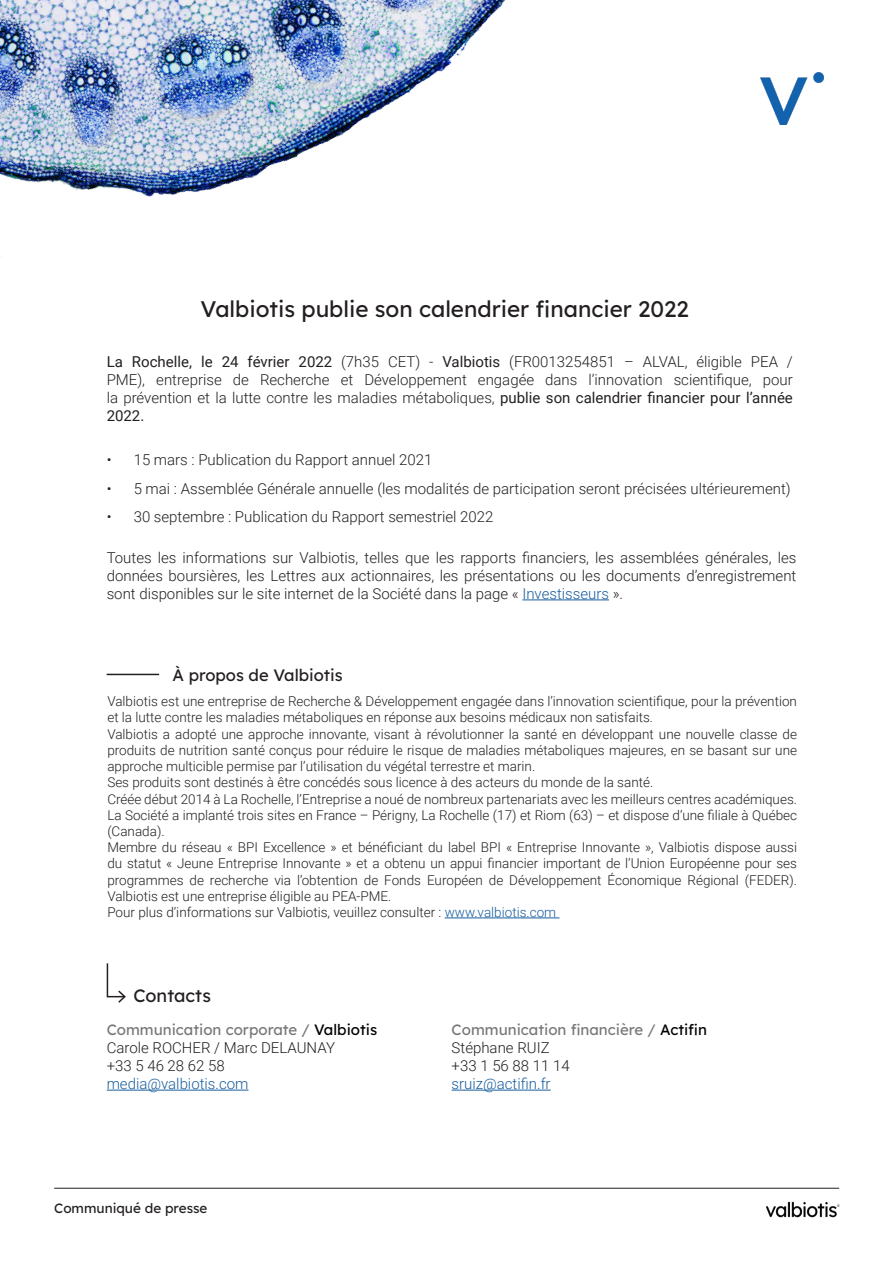
<style>
.page{position:relative;width:893px;height:1263px;background:#fff}
.page>*{position:absolute;margin:0;border:0;box-sizing:border-box;transform-origin:0 0}
.t1{font:22.5px "Lexend Deca";color:#231f20}
.t2{font:18px "Lexend Deca";color:#231f20}
.t3{font:16.5px "Lexend Deca";color:#231f20}
.t4{font:300 15px/18px "Roboto";color:#231f20;text-align:justify}
.t5{font:15px "Lexend Deca";color:#787878}
.t6{font:300 15px "Roboto";color:#175d9e}
.t7{font:300 13.5px/16.2px "Roboto";color:#231f20;text-align:justify}
.t8{font:13.5px "Lexend Deca";color:#231f20}
.s1{font-weight:400}
.s2{color:#175d9e}
.s3{color:#000}
</style>
<div class="page">
<img style="left:0;top:0;width:506px;height:257px">
<hr style="left:54px;top:1188px;width:785px;height:1px;background:#231f20">
<img style="left:766px;top:1201px;width:74px;height:17px">
<img style="left:760px;top:72px;width:64px;height:53px">
<hr style="left:522px;top:599px;width:87px;height:1px;background:#175d9e">
<hr style="left:445px;top:917px;width:114px;height:1px;background:#175d9e">
<hr style="left:107px;top:674px;width:52px;height:1px;background:#231f20">
<hr style="left:107px;top:1090px;width:142px;height:1px;background:#175d9e">
<hr style="left:452px;top:1090px;width:99px;height:1px;background:#175d9e">
<svg style="left:106px;top:963px;width:20px;height:40px"></svg>
<p class="t1" style="left:201px;top:290px;width:490px">Valbiotis publie son calendrier financier 2022</p>
<p class="t4" style="left:107px;top:352px;width:688px"><span class="s1">La Rochelle, le 24 février 2022</span> (7h35 CET) - <span class="s1">Valbiotis</span> (FR0013254851 – ALVAL, éligible PEA / PME), entreprise de Recherche et Développement engagée dans l’innovation scientifique, pour la prévention et la lutte contre les maladies métaboliques, <span class="s1">publie son calendrier financier pour l’année 2022.</span></p>
<p class="t4" style="left:107px;top:450px;width:327px">• 15 mars : Publication du Rapport annuel 2021</p>
<p class="t4" style="left:107px;top:479px;width:685px">• 5 mai : Assemblée Générale annuelle (les modalités de participation seront précisées ultérieurement)</p>
<p class="t4" style="left:107px;top:507px;width:388px">• 30 septembre : Publication du Rapport semestriel 2022</p>
<p class="t4" style="left:107px;top:548px;width:691px">Toutes les informations sur Valbiotis, telles que les rapports financiers, les assemblées générales, les données boursières, les Lettres aux actionnaires, les présentations ou les documents d’enregistrement sont disponibles sur le site internet de la Société dans la page « <span class="s2">Investisseurs</span> ».</p>
<p class="t3" style="left:173px;top:661px;width:172px">À propos de Valbiotis</p>
<p class="t7" style="left:107px;top:693px;width:691px">Valbiotis est une entreprise de Recherche &amp; Développement engagée dans l’innovation scientifique, pour la prévention et la lutte contre les maladies métaboliques en réponse aux besoins médicaux non satisfaits.</p>
<p class="t7" style="left:107px;top:725px;width:691px">Valbiotis a adopté une approche innovante, visant à révolutionner la santé en développant une nouvelle classe de produits de nutrition santé conçus pour réduire le risque de maladies métaboliques majeures, en se basant sur une approche multicible permise par l’utilisation du végétal terrestre et marin.</p>
<p class="t7" style="left:107px;top:774px;width:547px">Ses produits sont destinés à être concédés sous licence à des acteurs du monde de la santé.</p>
<p class="t7" style="left:107px;top:790px;width:691px">Créée début 2014 à La Rochelle, l’Entreprise a noué de nombreux partenariats avec les meilleurs centres académiques.<br>La Société a implanté trois sites en France – Périgny, La Rochelle (17) et Riom (63) – et dispose d’une filiale à Québec (Canada).</p>
<p class="t7" style="left:107px;top:839px;width:691px">Membre du réseau « BPI Excellence » et bénéficiant du label BPI « Entreprise Innovante », Valbiotis dispose aussi du statut « Jeune Entreprise Innovante » et a obtenu un appui financier important de l’Union Européenne pour ses programmes de recherche via l’obtention de Fonds Européen de Développement Économique Régional (FEDER).<br>Valbiotis est une entreprise éligible au PEA-PME.</p>
<p class="t7" style="left:107px;top:903px;width:450px">Pour plus d’informations sur Valbiotis, veuillez consulter : <span class="s2">www.valbiotis.com</span></p>
<p class="t2" style="left:133px;top:981px;width:79px">Contacts</p>
<p class="t5" style="left:107px;top:1017px;width:272px">Communication corporate / <span class="s3">Valbiotis</span></p>
<p class="t4" style="left:107px;top:1038px;width:230px">Carole ROCHER / Marc DELAUNAY</p>
<p class="t4" style="left:107px;top:1056px;width:120px">+33 5 46 28 62 58</p>
<p class="t6" style="left:107px;top:1073px;width:143px">media@valbiotis.com</p>
<p class="t8" style="left:54px;top:1197px;width:155px">Communiqué de presse</p>
<p class="t5" style="left:452px;top:1017px;width:257px">Communication financière / <span class="s3">Actifin</span></p>
<p class="t4" style="left:452px;top:1038px;width:100px">Stéphane RUIZ</p>
<p class="t4" style="left:452px;top:1056px;width:120px">+33 1 56 88 11 14</p>
<p class="t6" style="left:452px;top:1073px;width:101px">sruiz@actifin.fr</p>
</div>
